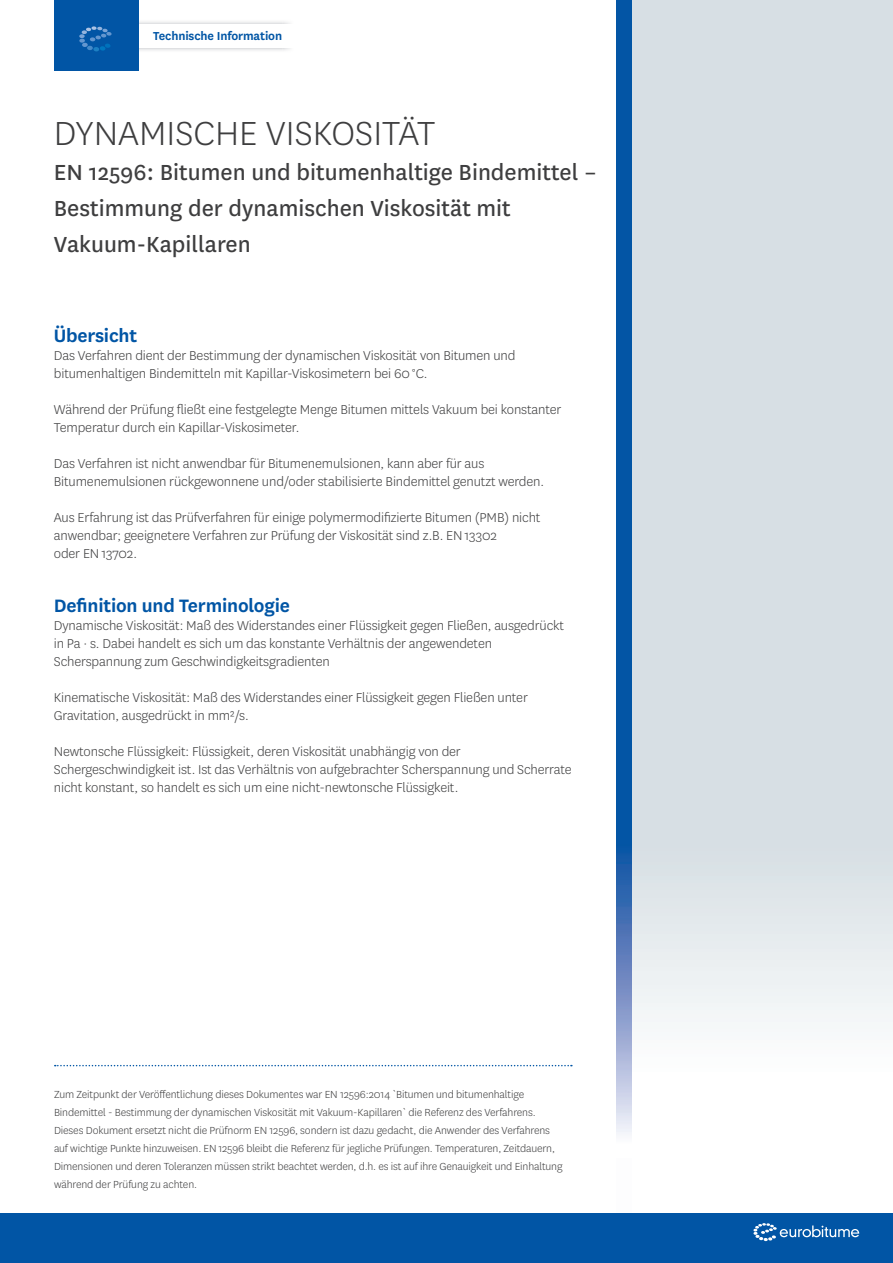
<style>
.page{position:relative;width:893px;height:1263px;background:#fff}
.page>*{position:absolute;margin:0;border:0;box-sizing:border-box;transform-origin:0 0}
.t1{font:300 39px "National";color:#3e3e3f}
.t2{font:25.5px/36px "National";color:#3e3e3f}
.t3{font:600 21px "National";letter-spacing:-.01em;color:#0155a5}
.t4{font:300 15px/18px "National";letter-spacing:-.01em;color:#3e3e3f}
.t5{font:600 13.5px "National";letter-spacing:-.01em;color:#0155a5}
.t6{font:300 12px/18px "National";letter-spacing:-.01em;color:#3e3e3f}
</style>
<div class="page">
<img style="left:138px;top:19px;width:145px;height:34px">
<div style="left:124px;top:24px;width:189px;height:24px;background:#fff"></div>
<div style="left:54px;top:0;width:84px;height:70px;background:#0155a5"></div>
<svg style="left:79px;top:26px;width:33px;height:25px"></svg>
<div style="left:0;top:1213px;width:893px;height:50px;background:#0155a5"></div>
<svg style="left:753px;top:1223px;width:106px;height:18px"></svg>
<svg style="left:632px;top:0;width:261px;height:1022px;background:#d9e1e5"></svg>
<img style="left:617px;top:0;width:15px;height:1134px">
<svg style="left:55px;top:1065px;width:517px;height:1px"></svg>
<p class="t5" style="left:153px;top:27px;width:130px">Technische Information</p>
<h1 class="t1" style="left:54px;top:108px;width:383px">DYNAMISCHE VISKOSITÄT</h1>
<h2 class="t2" style="left:54px;top:153px;width:544px">EN 12596: Bitumen und bitumenhaltige Bindemittel –<br>Bestimmung der dynamischen Viskosität mit<br>Vakuum-Kapillaren</h2>
<h3 class="t3" style="left:54px;top:321px;width:85px">Übersicht</h3>
<p class="t4" style="left:54px;top:346px;width:463px">Das Verfahren dient der Bestimmung der dynamischen Viskosität von Bitumen und bitumenhaltigen Bindemitteln mit Kapillar-Viskosimetern bei 60 °C.</p>
<p class="t4" style="left:54px;top:400px;width:509px">Während der Prüfung fließt eine festgelegte Menge Bitumen mittels Vakuum bei konstanter<br>Temperatur durch ein Kapillar-Viskosimeter.</p>
<p class="t4" style="left:54px;top:454px;width:492px">Das Verfahren ist nicht anwendbar für Bitumenemulsionen, kann aber für aus<br>Bitumenemulsionen rückgewonnene und/oder stabilisierte Bindemittel genutzt werden.</p>
<p class="t4" style="left:54px;top:508px;width:488px">Aus Erfahrung ist das Prüfverfahren für einige polymermodifizierte Bitumen (PMB) nicht anwendbar; geeignetere Verfahren zur Prüfung der Viskosität sind z.B. EN 13302<br>oder EN 13702.</p>
<h3 class="t3" style="left:54px;top:591px;width:238px">Definition und Terminologie</h3>
<p class="t4" style="left:54px;top:616px;width:512px">Dynamische Viskosität: Maß des Widerstandes einer Flüssigkeit gegen Fließen, ausgedrückt in Pa · s. Dabei handelt es sich um das konstante Verhältnis der angewendeten<br>Scherspannung zum Geschwindigkeitsgradienten</p>
<p class="t4" style="left:54px;top:688px;width:476px">Kinematische Viskosität: Maß des Widerstandes einer Flüssigkeit gegen Fließen unter<br>Gravitation, ausgedrückt in mm²/s.</p>
<p class="t4" style="left:54px;top:742px;width:519px">Newtonsche Flüssigkeit: Flüssigkeit, deren Viskosität unabhängig von der<br>Schergeschwindigkeit ist. Ist das Verhältnis von aufgebrachter Scherspannung und Scherrate nicht konstant, so handelt es sich um eine nicht-newtonsche Flüssigkeit.</p>
<p class="t6" style="left:54px;top:1085px;width:510px">Zum Zeitpunkt der Veröffentlichung dieses Dokumentes war EN 12596:2014 `Bitumen und bitumenhaltige Bindemittel - Bestimmung der dynamischen Viskosität mit Vakuum-Kapillaren` die Referenz des Verfahrens.<br>Dieses Dokument ersetzt nicht die Prüfnorm EN 12596, sondern ist dazu gedacht, die Anwender des Verfahrens auf wichtige Punkte hinzuweisen. EN 12596 bleibt die Referenz für jegliche Prüfungen. Temperaturen, Zeitdauern, Dimensionen und deren Toleranzen müssen strikt beachtet werden, d.h. es ist auf ihre Genauigkeit und Einhaltung während der Prüfung zu achten.</p>
</div>
